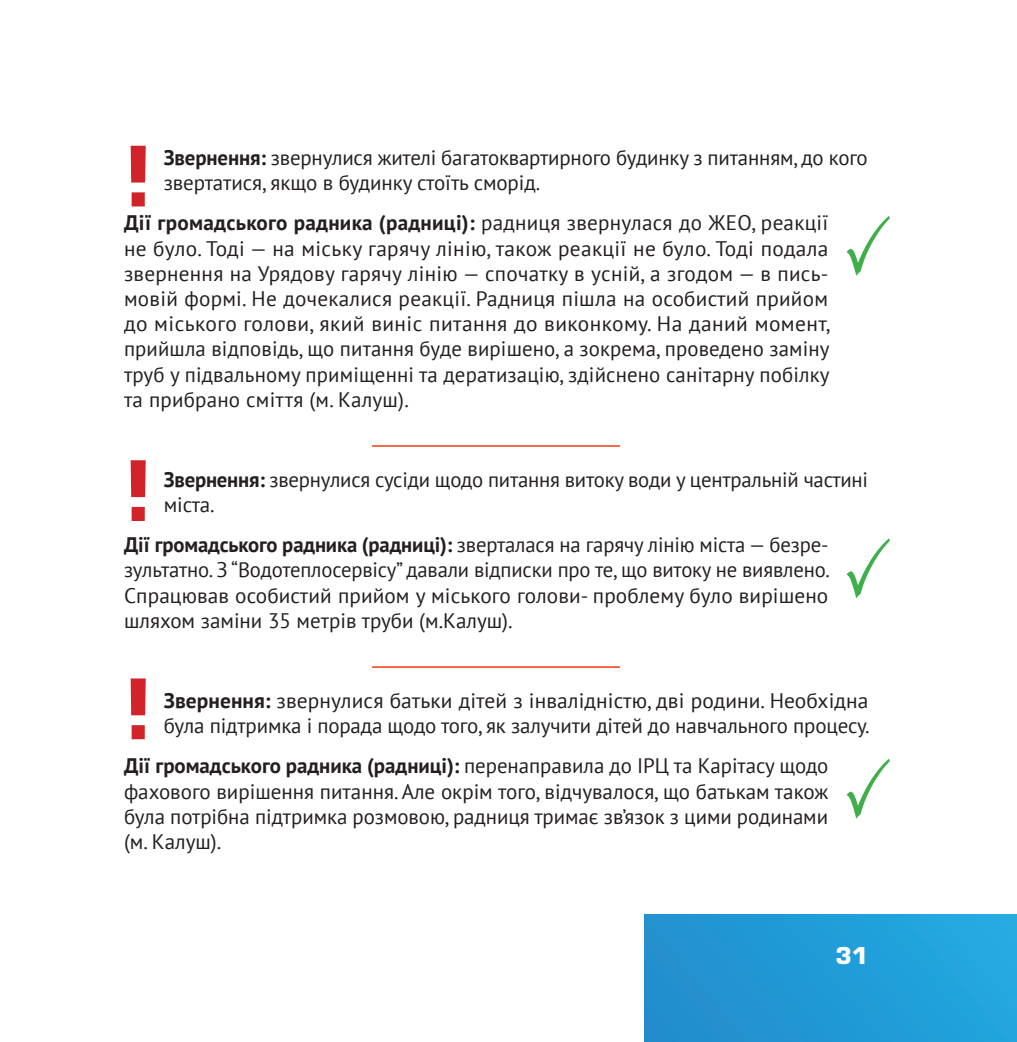
<style>
.page{position:relative;width:1017px;height:1042px;background:#fff}
.page>*{position:absolute;margin:0;border:0;box-sizing:border-box;transform-origin:0 0}
.t1{font:700 87.5px "Eurofont C";color:#d1232a}
.t2{font:700 24.5px "Eurofont C";color:#fff}
._8_Case-action{font:21px/25.2px "PT Sans";color:#231f20;text-align:justify}
._7_Case-appeal{font:21px/25.2px "PT Sans";letter-spacing:-.01em;color:#231f20}
.s1{font-weight:700}
</style>
<div class="page">
<hr style="left:372px;top:445px;width:248px;height:2px;background:#f1592e">
<hr style="left:372px;top:666px;width:248px;height:2px;background:#f1592e">
<svg style="left:846px;top:216px;width:44px;height:60px"></svg>
<svg style="left:846px;top:538px;width:44px;height:60px"></svg>
<svg style="left:846px;top:759px;width:44px;height:60px"></svg>
<svg style="left:645px;top:914px;width:372px;height:128px;background:#219ad6"></svg>
<p class="t1" style="left:124px;top:125px;width:30px">!</p>
<p class="_7_Case-appeal" style="left:164px;top:145px;width:706px"><span class="s1">Звернення:</span> звернулися жителі багатоквартирного будинку з питанням, до кого звертатися, якщо в будинку стоїть сморід.</p>
<p class="_8_Case-action" style="left:124px;top:210px;width:708px"><span class="s1">Дії громадського радника (радниці):</span> радниця звернулася до ЖЕО, реакції не було. Тоді — на міську гарячу лінію, також реакції не було. Тоді подала звернення на Урядову гарячу лінію — спочатку в усній, а згодом — в пись&shy;мовій формі. Не дочекалися реакції. Радниця пішла на особистий прийом до міського голови, який виніс питання до виконкому. На даний момент, прийшла відповідь, що питання буде вирішено, а зокрема, проведено заміну труб у підвальному приміщенні та дератизацію, здійснено санітарну побілку та прибрано сміття (м. Калуш).</p>
<p class="t1" style="left:124px;top:440px;width:30px">!</p>
<p class="_7_Case-appeal" style="left:164px;top:466px;width:706px"><span class="s1">Звернення:</span> звернулися сусіди щодо питання витоку води у центральній частині міста.</p>
<p class="_8_Case-action" style="left:124px;top:532px;width:707px"><span class="s1">Дії громадського радника (радниці):</span> зверталася на гарячу лінію міста — безре&shy;зультатно. З “Водотеплосервісу” давали відписки про те, що витоку не виявлено.<br>Спрацював особистий прийом у міського голови- проблему було вирішено шляхом заміни 35 метрів труби (м.Калуш).</p>
<p class="t1" style="left:124px;top:658px;width:30px">!</p>
<p class="_7_Case-appeal" style="left:164px;top:687px;width:708px"><span class="s1">Звернення:</span> звернулися батьки дітей з інвалідністю, дві родини. Необхідна була підтримка і порада щодо того, як залучити дітей до навчального процесу.</p>
<p class="_8_Case-action" style="left:124px;top:753px;width:706px"><span class="s1">Дії громадського радника (радниці):</span> перенаправила до ІРЦ та Карітасу щодо фахового вирішення питання. Але окрім того, відчувалося, що батькам також була потрібна підтримка розмовою, радниця тримає зв’язок з цими родинами (м. Калуш).</p>
<p class="t2" style="left:835px;top:941px;width:34px">31</p>
</div>
